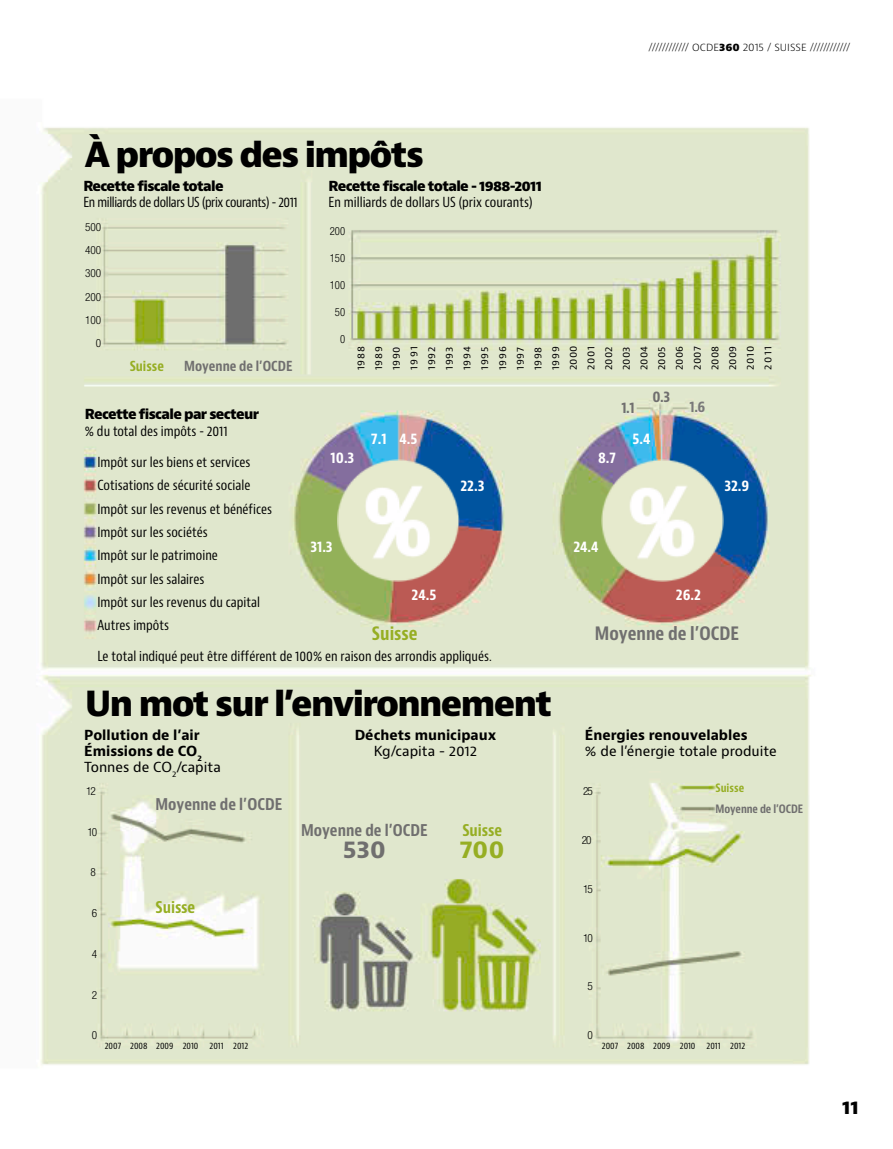
<style>
.page{position:relative;width:893px;height:1149px;background:#fff}
.page>*{position:absolute;margin:0;border:0;box-sizing:border-box;transform-origin:0 0}
.t1{font:800 33.75px "Bernino Sans";letter-spacing:-.05em;color:#000}
.t2{font:700 23.85px "Bernino Sans";color:#96ae23}
.t3{font:700 23.85px "Bernino Sans";color:#706f6f}
.t4{font:700 condensed 18px "Bernino Sans";color:#706f6f}
.t5{font:700 condensed 18px "Bernino Sans";color:#96ae23}
.t6{font:800 18px "Bernino Sans";color:#000}
.t7{font:700 condensed 15.75px "Bernino Sans";color:#706f6f}
.t8{font:700 condensed 15.75px "Bernino Sans";color:#96ae23}
.t9{font:700 condensed 15px "Bernino Sans";color:#fff}
.t10{font:700 condensed 15px "Bernino Sans";color:#706f6f}
.t11{font:700 condensed 15px "Bernino Sans";color:#797979}
.t12{font:condensed 13.5px/23.2px "Bernino Sans";color:#000}
.t13{font:700 13.5px/16.2px "Bernino Sans";color:#000}
.t14{font:800 13.5px "Bernino Sans";letter-spacing:-.05em;color:#000}
.t15{font:condensed 13.5px "Bernino Sans";letter-spacing:-.025em;color:#000}
.t16{font:13.5px "Bernino Sans";color:#000}
.t17{font:700 condensed 13.5px "Bernino Sans";color:#706f6f}
.t18{font:700 condensed 13.5px "Bernino Sans";color:#96ae23}
.t19{font:300 condensed 11.25px "Helvetica Neue LT Std";color:#000}
.t20{font:700 condensed 11.25px "Bernino Sans";letter-spacing:-.01em;color:#706f6f}
.t21{font:300 condensed 11.25px "Helvetica Neue LT Std";color:#000;scale:.95 1}
.t22{font:700 condensed 11.25px "Bernino Sans";color:#96ae23}
.t23{font:300 10.5px "Bernino Sans";color:#000}
.t24{font:9.75px/17.7px "Bernino Sans";color:#000;text-align:justify}
.t25{font:condensed 9px "Bernino Sans";color:#000}
.s1{font-weight:800}
.s2{font-weight:400}
</style>
<div class="page">
<img style="left:40px;top:127px;width:772px;height:938px">
<img style="left:338px;top:460px;width:121px;height:121px">
<img style="left:602px;top:460px;width:121px;height:121px">
<h1 class="t1" style="left:85px;top:132px;width:341px">À propos des impôts</h1>
<p class="t14" style="left:83px;top:177px;width:142px">Recette fiscale totale</p>
<p class="t15" style="left:83px;top:194px;width:216px">En milliards de dollars US (prix courants) - 2011</p>
<p class="t19" style="left:85px;top:220px;width:18px">500</p>
<p class="t19" style="left:85px;top:244px;width:18px">400</p>
<p class="t19" style="left:85px;top:267px;width:18px">300</p>
<p class="t19" style="left:85px;top:290px;width:18px">200</p>
<p class="t19" style="left:85px;top:313px;width:18px">100</p>
<p class="t14" style="left:329px;top:177px;width:215px">Recette fiscale totale - 1988-2011</p>
<p class="t12" style="left:329px;top:191px;width:205px">En milliards de dollars US (prix courants)</p>
<p class="t21" style="left:330px;top:225px;width:18px">200</p>
<p class="t21" style="left:330px;top:252px;width:18px">150</p>
<p class="t21" style="left:330px;top:278px;width:18px">100</p>
<p class="t21" style="left:335px;top:305px;width:12px">50</p>
<p class="t23" style="left:648px;top:40px;width:203px">//////////// OCDE<span class="s1">360</span> 2015 / SUISSE ////////////</p>
<p class="t19" style="left:96px;top:336px;width:7px">0</p>
<p class="t18" style="left:130px;top:357px;width:36px">Suisse</p>
<p class="t17" style="left:184px;top:357px;width:110px">Moyenne de l’OCDE</p>
<p class="t21" style="left:340px;top:332px;width:7px">0</p>
<p class="t24" style="left:352px;top:370px;width:26px;rotate:-90deg">1988<br>1989<br>1990<br>1991<br>1992<br>1993<br>1994<br>1995<br>1996<br>1997<br>1998<br>1999<br>2000<br>2001<br>2002<br>2003<br>2004<br>2005<br>2006<br>2007<br>2008<br>2009<br>2010<br>2011</p>
<p class="t14" style="left:85px;top:405px;width:176px">Recette fiscale par secteur</p>
<p class="t12" style="left:85px;top:419px;width:144px">% du total des impôts - 2011</p>
<p class="t12" style="left:97px;top:450px;width:176px">Impôt sur les biens et services<br>Cotisations de sécurité sociale<br>Impôt sur les revenus et bénéfices<br>Impôt sur les sociétés<br>Impôt sur le patrimoine<br>Impôt sur les salaires<br>Impôt sur les revenus du capital<br>Autres impôts</p>
<p class="t12" style="left:97px;top:645px;width:396px">Le total indiqué peut être différent de 100% en raison des arrondis appliqués.</p>
<p class="t9" style="left:371px;top:429px;width:48px">7.1 4.5</p>
<p class="t9" style="left:331px;top:448px;width:25px">10.3</p>
<p class="t9" style="left:460px;top:476px;width:26px">22.3</p>
<p class="t9" style="left:310px;top:537px;width:24px">31.3</p>
<p class="t9" style="left:412px;top:585px;width:26px">24.5</p>
<h3 class="t5" style="left:372px;top:622px;width:47px">Suisse</h3>
<p class="t10" style="left:621px;top:398px;width:15px">1.1</p>
<p class="t10" style="left:652px;top:387px;width:19px">0.3</p>
<p class="t9" style="left:598px;top:448px;width:19px">8.7</p>
<p class="t9" style="left:633px;top:429px;width:20px">5.4</p>
<p class="t11" style="left:689px;top:397px;width:17px">1.6</p>
<p class="t9" style="left:724px;top:476px;width:27px">32.9</p>
<p class="t9" style="left:573px;top:537px;width:27px">24.4</p>
<p class="t9" style="left:676px;top:585px;width:27px">26.2</p>
<h3 class="t4" style="left:595px;top:622px;width:146px">Moyenne de l’OCDE</h3>
<h1 class="t1" style="left:85px;top:680px;width:469px">Un mot sur l’environnement</h1>
<p class="t13" style="left:84px;top:727px;width:138px">Pollution de l’air<br>Émissions de CO<sub>2<br></sub><span class="s2">Tonnes de CO</span><sub>2</sub><span class="s2">/capita</span></p>
<p class="t13" style="left:585px;top:727px;width:164px">Énergies renouvelables</p>
<p class="t13" style="left:355px;top:727px;width:143px">Déchets municipaux</p>
<p class="t16" style="left:374px;top:742px;width:105px">Kg/capita - 2012</p>
<p class="t16" style="left:585px;top:742px;width:193px">% de l’énergie totale produite</p>
<p class="t19" style="left:86px;top:784px;width:11px">12</p>
<p class="t19" style="left:88px;top:824px;width:11px">10</p>
<p class="t19" style="left:90px;top:865px;width:7px">8</p>
<p class="t19" style="left:92px;top:906px;width:7px">6</p>
<p class="t19" style="left:92px;top:947px;width:7px">4</p>
<p class="t19" style="left:92px;top:987px;width:7px">2</p>
<p class="t7" style="left:156px;top:794px;width:128px">Moyenne de l’OCDE</p>
<p class="t8" style="left:156px;top:897px;width:41px">Suisse</p>
<p class="t7" style="left:301px;top:820px;width:128px">Moyenne de l’OCDE</p>
<h2 class="t3" style="left:343px;top:834px;width:45px">530</h2>
<p class="t8" style="left:462px;top:820px;width:41px">Suisse</p>
<h2 class="t2" style="left:460px;top:833px;width:46px">700</h2>
<p class="t19" style="left:583px;top:784px;width:11px">25</p>
<p class="t19" style="left:582px;top:833px;width:11px">20</p>
<p class="t19" style="left:583px;top:881px;width:11px">15</p>
<p class="t19" style="left:583px;top:930px;width:11px">10</p>
<p class="t19" style="left:588px;top:979px;width:7px">5</p>
<p class="t22" style="left:716px;top:780px;width:30px">Suisse</p>
<p class="t20" style="left:716px;top:801px;width:89px">Moyenne de l’OCDE</p>
<p class="t19" style="left:92px;top:1028px;width:7px">0</p>
<p class="t19" style="left:588px;top:1028px;width:7px">0</p>
<p class="t25" style="left:105px;top:1040px;width:145px">2007 2008 2009 2010 2011 2012</p>
<p class="t25" style="left:602px;top:1040px;width:145px">2007 2008 2009 2010 2011 2012</p>
<h3 class="t6" style="left:842px;top:1094px;width:18px">11</h3>
</div>
